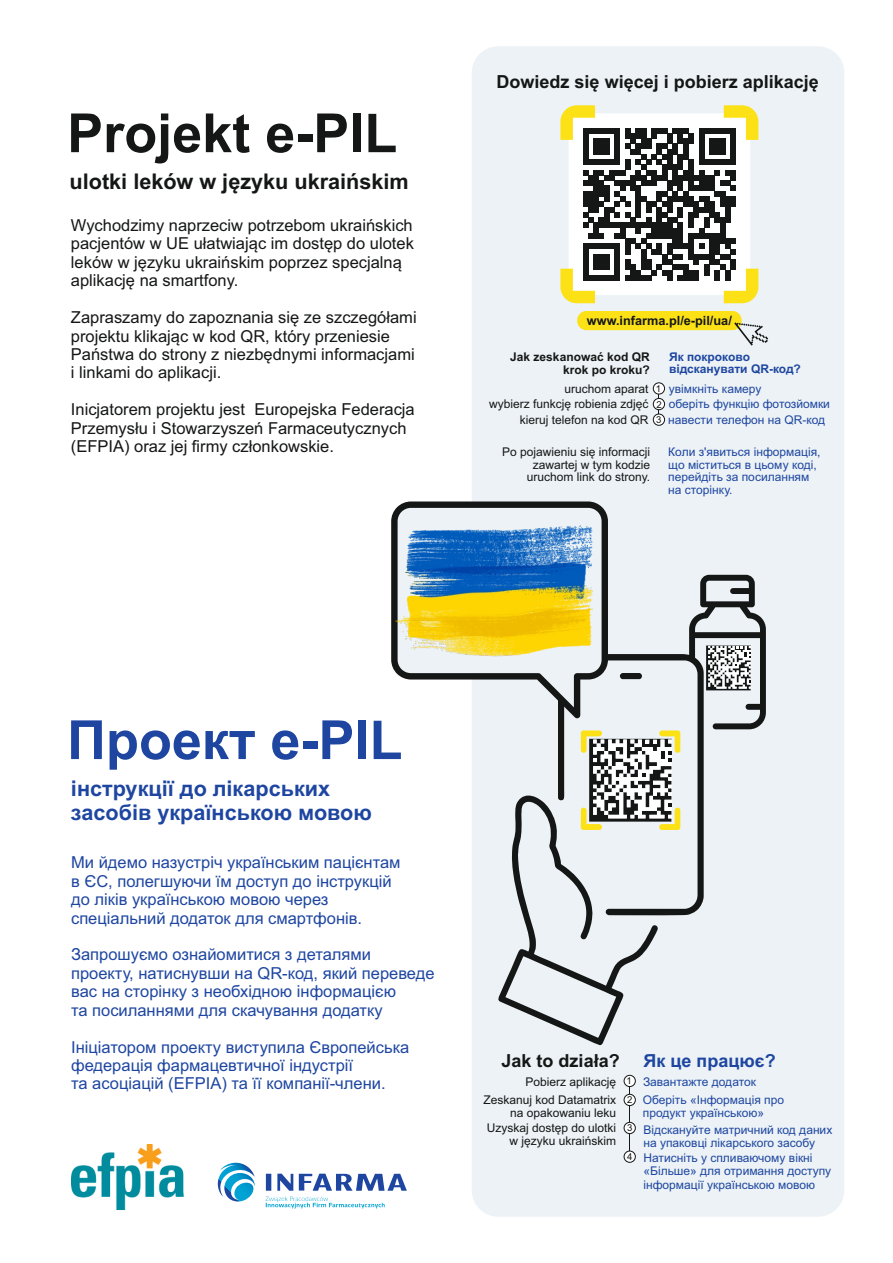
<style>
.page{position:relative;width:893px;height:1263px;background:#fff}
.page>*{position:absolute;margin:0;border:0;box-sizing:border-box;transform-origin:0 0}
.t1{font:700 54px "Arial";color:#151616}
.t2{font:700 54px "Arial";color:#1e46a1}
.t3{font:700 21.6px/24.2px "Arial";color:#1e46a1}
.t4{font:700 21.6px "Arial";color:#151616}
.t5{font:700 18px "Arial";color:#151616}
.t6{font:700 18px "Arial";color:#1e46a1}
.t7{font:16.5px/18.5px "Arial";color:#151616}
.t8{font:16.5px/18.5px "Arial";color:#1e46a1}
.t9{font:700 12.75px "Arial";color:#151616}
.t10{font:12px/12.6px "Arial";color:#1e46a1}
.t11{font:12px/12.6px "Arial";color:#151616;text-align:right}
.t12{font:700 12px/12.6px "Arial";color:#151616;text-align:right}
.t13{font:700 12px/12.6px "Arial";color:#1e46a1}
.t14{font:9.6px/15.6px "Arial";color:#151616;text-align:justify}
</style>
<div class="page">
<div style="left:472px;top:46px;width:372px;height:1171px;background:#ecf2f5;border-radius:26px"></div>
<svg style="left:218px;top:1163px;width:37px;height:38px"></svg>
<svg style="left:265px;top:1173px;width:142px;height:35px"></svg>
<img style="left:71px;top:1144px;width:113px;height:66px">
<div style="left:577px;top:311px;width:165px;height:19px;background:#fbe116;border-radius:9px"></div>
<svg style="left:734px;top:322px;width:34px;height:24px"></svg>
<svg style="left:560px;top:105px;width:198px;height:198px;background:#a6a69a"></svg>
<hr style="left:658px;top:384px;width:1px;height:39px;background:#151616">
<div style="left:653px;top:382px;width:12px;height:13px;background:#fff;border:1px solid #151616;border-radius:50%"></div>
<div style="left:653px;top:398px;width:12px;height:12px;background:#fff;border:1px solid #151616;border-radius:50%"></div>
<div style="left:653px;top:414px;width:12px;height:12px;background:#fff;border:1px solid #151616;border-radius:50%"></div>
<hr style="left:629px;top:1081px;width:1px;height:77px;background:#151616">
<div style="left:624px;top:1075px;width:12px;height:12px;background:#fff;border:1px solid #151616;border-radius:50%"></div>
<div style="left:624px;top:1094px;width:12px;height:12px;background:#fff;border:1px solid #151616;border-radius:50%"></div>
<div style="left:624px;top:1122px;width:12px;height:12px;background:#fff;border:1px solid #151616;border-radius:50%"></div>
<div style="left:624px;top:1150px;width:12px;height:13px;background:#fff;border:1px solid #151616;border-radius:50%"></div>
<svg style="left:391px;top:501px;width:208px;height:169px"></svg>
<svg style="left:394px;top:505px;width:372px;height:540px"></svg>
<h1 class="t1" style="left:67px;top:113px;width:332px">Projekt e-PIL</h1>
<h2 class="t4" style="left:70px;top:173px;width:341px">ulotki leków w języku ukraińskim</h2>
<p class="t7" style="left:71px;top:217px;width:344px">Wychodzimy naprzeciw potrzebom ukraińskich pacjentów w UE ułatwiając im dostęp do ulotek leków w języku ukraińskim poprzez specjalną aplikację na smartfony.</p>
<p class="t7" style="left:71px;top:310px;width:347px">Zapraszamy do zapoznania się ze szczegółami projektu klikając w kod QR, który przeniesie Państwa do strony z niezbędnymi informacjami i linkami do aplikacji.</p>
<p class="t7" style="left:71px;top:402px;width:345px">Inicjatorem projektu jest Europejska Federacja<br>Przemysłu i Stowarzyszeń Farmaceutycznych (EFPIA) oraz jej firmy członkowskie.</p>
<p class="t5" style="left:497px;top:75px;width:324px">Dowiedz się więcej i pobierz aplikację</p>
<p class="t9" style="left:587px;top:316px;width:146px">www.infarma.pl/e-pil/ua/</p>
<p class="t12" style="left:510px;top:352px;width:141px">Jak zeskanować kod QR krok po kroku?</p>
<p class="t13" style="left:669px;top:351px;width:133px">Як покроково відсканувати QR-код?</p>
<p class="t11" style="left:564px;top:384px;width:86px">uruchom aparat</p>
<p class="t10" style="left:669px;top:384px;width:94px">увімкніть камеру</p>
<p class="t11" style="left:489px;top:398px;width:161px">wybierz funkcję robienia zdjęć</p>
<p class="t10" style="left:669px;top:399px;width:163px">оберіть функцію фотозйомки</p>
<p class="t11" style="left:520px;top:415px;width:130px">kieruj telefon na kod QR</p>
<p class="t10" style="left:668px;top:415px;width:159px">навести телефон на QR-код</p>
<p class="t14" style="left:656px;top:381px;width:7px">1<br>2<br>3</p>
<p class="t11" style="left:502px;top:447px;width:150px">Po pojawieniu się informacji zawartej w tym kodzie uruchom link do strony.</p>
<p class="t10" style="left:668px;top:446px;width:154px">Коли з'явиться інформація, що міститься в цьому коді, перейдіть за посиланням на сторінку.</p>
<h1 class="t2" style="left:67px;top:720px;width:337px">Проект e-PIL</h1>
<h2 class="t3" style="left:71px;top:778px;width:302px">інструкції до лікарських засобів українською мовою</h2>
<p class="t8" style="left:71px;top:855px;width:331px">Ми йдемо назустріч українським пацієнтам в ЄС, полегшуючи їм доступ до інструкцій до ліків українською мовою через спеціальний додаток для смартфонів.</p>
<p class="t8" style="left:71px;top:947px;width:365px">Запрошуємо ознайомитися з деталями проекту, натиснувши на QR-код, який переведе вас на сторінку з необхідною інформацією<br>та посиланнями для скачування додатку</p>
<p class="t8" style="left:71px;top:1039px;width:340px">Ініціатором проекту виступила Європейська федерація фармацевтичної індустрії<br>та асоціацій (EFPIA) та її компанії-члени.</p>
<p class="t5" style="left:502px;top:1054px;width:120px">Jak to działa?</p>
<p class="t11" style="left:484px;top:1074px;width:134px;line-height:17.9px">Pobierz aplikację<br>Zeskanuj kod Datamatrix</p>
<p class="t11" style="left:487px;top:1107px;width:131px;line-height:14px">na opakowaniu leku<br>Uzyskaj dostęp do ulotki w języku ukraińskim</p>
<p class="t14" style="left:627px;top:1072px;width:7px;line-height:19px">1<br>2</p>
<p class="t14" style="left:627px;top:1121px;width:7px">3</p>
<p class="t14" style="left:627px;top:1150px;width:7px">4</p>
<p class="t6" style="left:643px;top:1054px;width:134px">Як це працює?</p>
<p class="t10" style="left:643px;top:1074px;width:143px;line-height:18px">Завантажте додаток<br>Оберіть «Інформація про</p>
<p class="t10" style="left:643px;top:1106px;width:191px;line-height:16.4px">продукт українською»<br>Відскануйте матричний код даних</p>
<p class="t10" style="left:643px;top:1137px;width:173px">на упаковці лікарського засобу</p>
<p class="t10" style="left:643px;top:1152px;width:189px;line-height:13.4px">Натисніть у спливаючому вікні «Більше» для отримання доступу інформації українською мовою</p>
</div>
